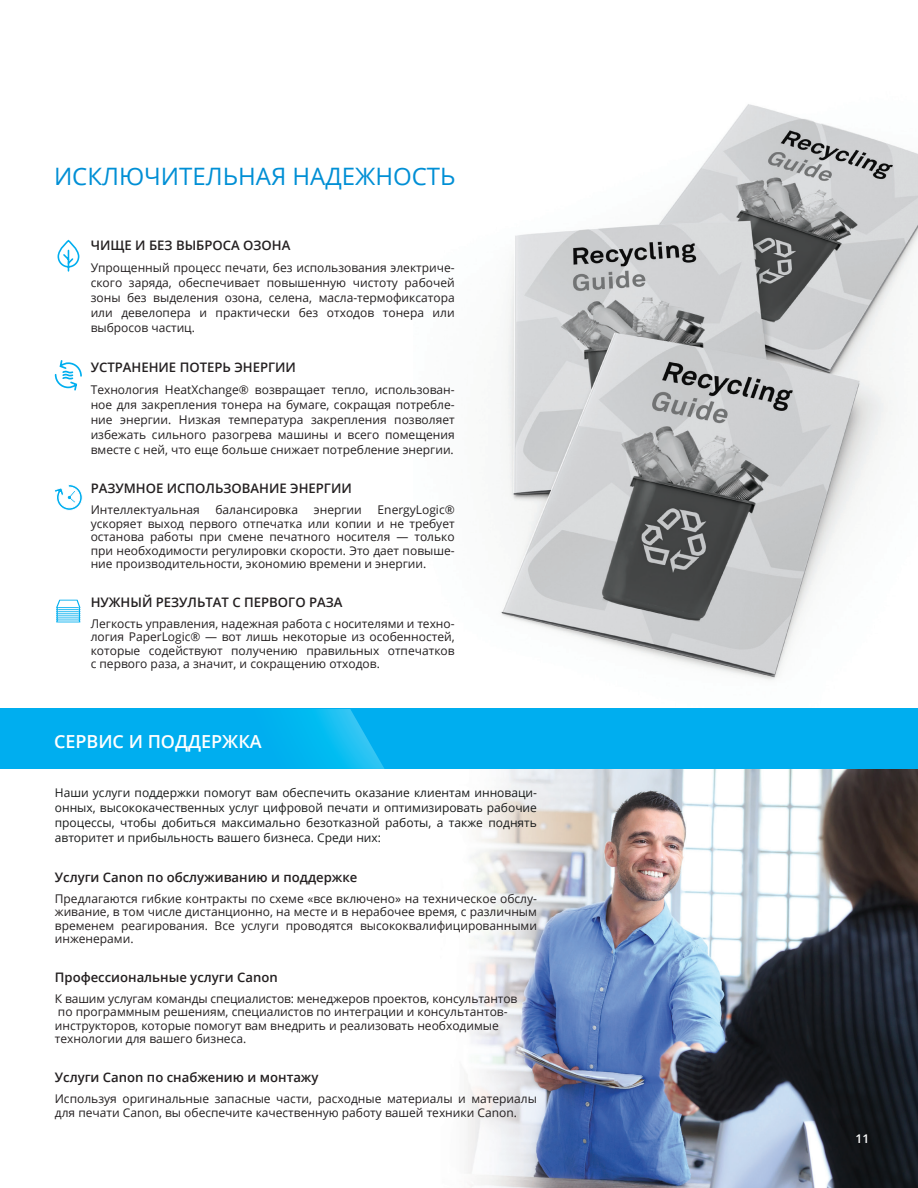
<style>
.page{position:relative;width:918px;height:1188px;background:#fff}
.page>*{position:absolute;margin:0;border:0;box-sizing:border-box;transform-origin:0 0}
.t1{font:24px "Open Sans";color:#008fd5}
.t2{font:600 18px "Open Sans";color:#fff}
.t3{font:600 13.2px "Open Sans";color:#231f20}
.t4{font:12px/13.5px "Open Sans";color:#231f20;text-align:justify}
.t5{font:12px/15px "Open Sans";color:#181a1a;text-align:justify}
.t6{font:600 12px "Open Sans";color:#fff}
</style>
<div class="page">
<img style="left:414px;top:104px;width:504px;height:605px">
<svg style="left:57px;top:241px;width:23px;height:31px"></svg>
<svg style="left:54px;top:360px;width:28px;height:31px"></svg>
<svg style="left:55px;top:484px;width:28px;height:27px"></svg>
<svg style="left:56px;top:600px;width:24px;height:22px"></svg>
<img style="left:466px;top:769px;width:452px;height:419px">
<div style="left:385px;top:709px;width:533px;height:60px;background:#00aeef"></div>
<div style="left:0;top:709px;width:169px;height:60px;background:#00aeef"></div>
<img style="left:169px;top:709px;width:216px;height:60px">
<h1 class="t1" style="left:54px;top:159px;width:403px">ИСКЛЮЧИТЕЛЬНАЯ НАДЕЖНОСТЬ</h1>
<p class="t3" style="left:91px;top:236px;width:201px">ЧИЩЕ И БЕЗ ВЫБРОСА ОЗОНА</p>
<p class="t4" style="left:91px;top:260px;width:366px;line-height:15px">Упрощенный процесс печати, без использования электриче&shy;ского заряда, обеспечивает повышенную чистоту рабочей зоны без выделения озона, селена, масла-термофиксатора или девелопера и практически без отходов тонера или выбросов частиц.</p>
<p class="t3" style="left:91px;top:358px;width:207px">УСТРАНЕНИЕ ПОТЕРЬ ЭНЕРГИИ</p>
<p class="t4" style="left:91px;top:382px;width:366px;line-height:15px">Технология HeatXchange® возвращает тепло, использован&shy;ное для закрепления тонера на бумаге, сокращая потребле&shy;ние энергии. Низкая температура закрепления позволяет избежать сильного разогрева машины и всего помещения вместе с ней, что еще больше снижает потребление энергии.</p>
<p class="t3" style="left:91px;top:480px;width:263px">РАЗУМНОЕ ИСПОЛЬЗОВАНИЕ ЭНЕРГИИ</p>
<p class="t4" style="left:91px;top:503px;width:110px">Интеллектуальная</p>
<p class="t4" style="left:215px;top:503px;width:84px">балансировка</p>
<p class="t4" style="left:314px;top:503px;width:49px">энергии</p>
<p class="t4" style="left:91px;top:503px;width:366px;text-indent:287px">EnergyLogic® ускоряет выход первого отпечатка или копии и не требует останова работы при смене печатного носителя — только при необходимости регулировки скорости. Это дает повыше&shy;ние производительности, экономию времени и энергии.</p>
<p class="t3" style="left:91px;top:593px;width:253px">НУЖНЫЙ РЕЗУЛЬТАТ С ПЕРВОГО РАЗА</p>
<p class="t4" style="left:91px;top:616px;width:366px">Легкость управления, надежная работа с носителями и техно&shy;логия PaperLogic® — вот лишь некоторые из особенностей, которые содействуют получению правильных отпечатков с первого раза, а значит, и сокращению отходов.</p>
<h2 class="t2" style="left:54px;top:729px;width:209px">СЕРВИС И ПОДДЕРЖКА</h2>
<p class="t5" style="left:55px;top:785px;width:484px">Наши услуги поддержки помогут вам обеспечить оказание клиентам инноваци&shy;онных, высококачественных услуг цифровой печати и оптимизировать рабочие процессы, чтобы добиться максимально безотказной работы, а также поднять авторитет и прибыльность вашего бизнеса. Среди них:</p>
<p class="t3" style="left:55px;top:868px;width:304px">Услуги Canon по обслуживанию и поддержке</p>
<p class="t4" style="left:55px;top:891px;width:484px">Предлагаются гибкие контракты по схеме «все включено» на техническое обслу&shy;живание, в том числе дистанционно, на месте и в нерабочее время, с различным временем реагирования. Все услуги проводятся высококвалифицированными инженерами.</p>
<p class="t3" style="left:55px;top:968px;width:224px">Профессиональные услуги Canon</p>
<p class="t4" style="left:55px;top:992px;width:464px;text-align:left">К вашим услугам команды специалистов: менеджеров проектов, консультантов по программным решениям, специалистов по интеграции и консультантов&shy;инструкторов, которые помогут вам внедрить и реализовать необходимые технологии для вашего бизнеса.</p>
<p class="t3" style="left:55px;top:1069px;width:265px">Услуги Canon по снабжению и монтажу</p>
<p class="t4" style="left:55px;top:1092px;width:484px">Используя оригинальные запасные части, расходные материалы и материалы для печати Canon, вы обеспечите качественную работу вашей техники Canon.</p>
<p class="t6" style="left:856px;top:1130px;width:15px">11</p>
</div>
